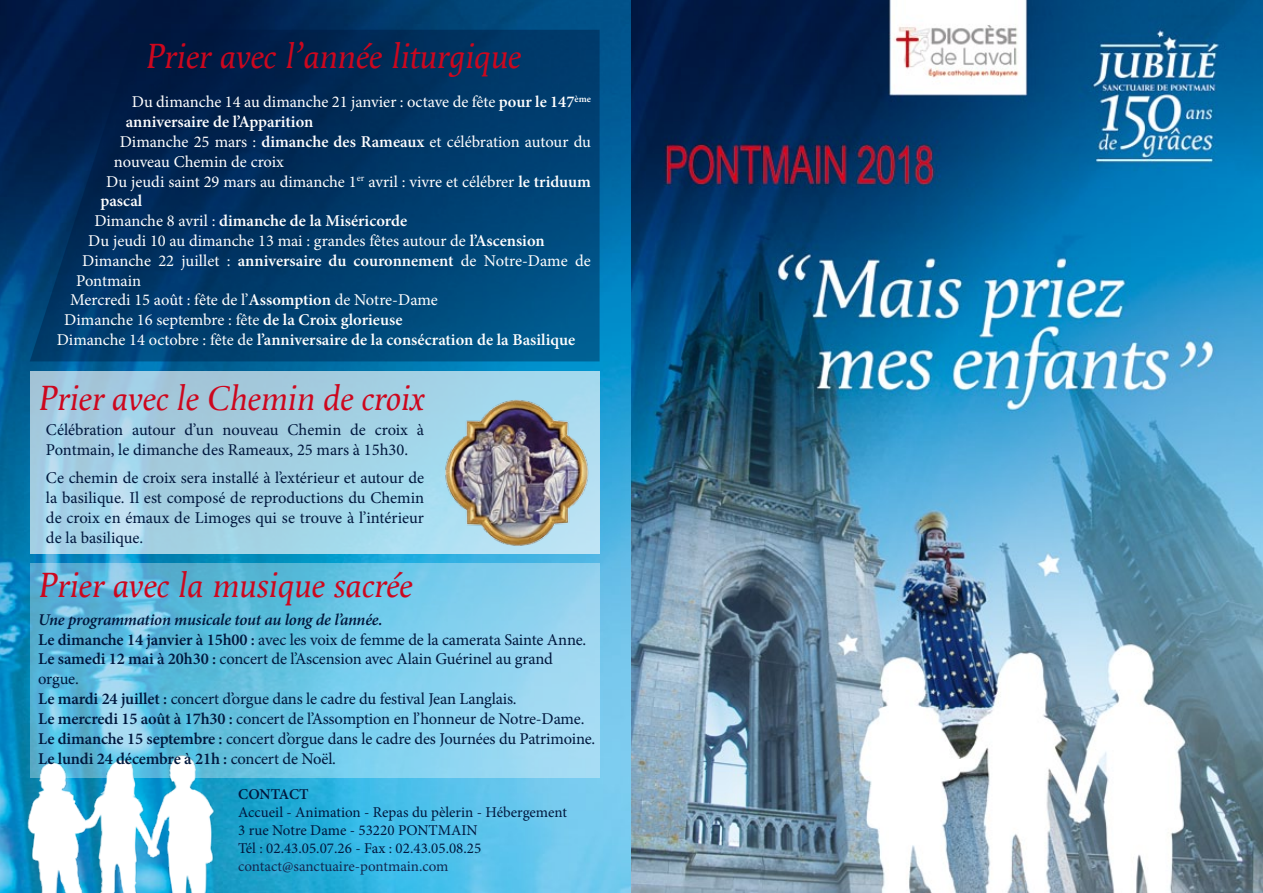
<style>
.page{position:relative;width:1263px;height:893px;background:#fff}
.page>*{position:absolute;margin:0;border:0;box-sizing:border-box;transform-origin:0 0}
.t1{font:italic 36px "Apolline";color:#cd071e}
.t2{font:16.5px/19.8px "Minion Pro";letter-spacing:-.01em;color:#00173d}
.t3{font:16.5px "Minion Pro";letter-spacing:-.005em;color:#fff}
.t4{font:600 16.5px "Minion Pro";color:#fff}
.t5{font:15px/18px "Minion Pro";color:#00173d}
.t6{font:15px "Minion Pro";color:#122950}
.t7{font:600 15px "Minion Pro";letter-spacing:-.005em;color:#00173d}
.s1{font-weight:600}
.s2{font-weight:400}
.s3{font-weight:600;font-style:italic}
</style>
<div class="page">
<img style="left:0;top:0;width:631px;height:893px">
<svg style="left:30px;top:30px;width:570px;height:331px;background:#003565"></svg>
<svg style="left:30px;top:563px;width:570px;height:215px;background:#75c7e6"></svg>
<img style="left:12px;top:739px;width:209px;height:154px">
<img style="left:631px;top:0;width:632px;height:893px">
<svg style="left:30px;top:371px;width:570px;height:183px;background:#a4d1e4"></svg>
<img style="left:441px;top:397px;width:150px;height:150px">
<h1 class="t1" style="left:145px;top:35px;width:377px">Prier avec l’année liturgique</h1>
<p class="t3" style="left:132px;top:91px;width:460px">Du dimanche 14 au dimanche 21 janvier : octave de fête <span class="s1">pour le 147</span><sup>ème</sup></p>
<p class="t4" style="left:126px;top:110px;width:189px">anniversaire de l’Apparition</p>
<p class="t3" style="left:120px;top:131px;width:473px">Dimanche 25 mars : <span class="s1">dimanche des Rameaux</span> et célébration autour du</p>
<p class="t3" style="left:114px;top:150px;width:172px">nouveau Chemin de croix</p>
<p class="t3" style="left:106px;top:170px;width:486px">Du jeudi saint 29 mars au dimanche 1<sup>er</sup> avril : vivre et célébrer <span class="s1">le triduum</span></p>
<p class="t4" style="left:100px;top:190px;width:44px">pascal</p>
<p class="t4" style="left:94px;top:209px;width:314px"><span class="s2">Dimanche 8 avril :</span> dimanche de la Miséricorde</p>
<p class="t3" style="left:88px;top:230px;width:458px">Du jeudi 10 au dimanche 13 mai : grandes fêtes autour de <span class="s1">l’Ascension</span></p>
<p class="t3" style="left:82px;top:249px;width:510px">Dimanche 22 juillet : <span class="s1">anniversaire du couronnement</span> de Notre-Dame de</p>
<p class="t3" style="left:76px;top:269px;width:66px">Pontmain</p>
<p class="t3" style="left:70px;top:289px;width:369px">Mercredi 15 août : fête de l’<span class="s1">Assomption</span> de Notre-Dame</p>
<p class="t3" style="left:64px;top:309px;width:340px">Dimanche 16 septembre : fête <span class="s1">de la Croix glorieuse</span></p>
<p class="t4" style="left:57px;top:328px;width:520px"><span class="s2">Dimanche 14 octobre : fête de</span> l’anniversaire de la consécration de la Basilique</p>
<h1 class="t1" style="left:38px;top:377px;width:387px">Prier avec le Chemin de croix</h1>
<p class="t2" style="left:46px;top:420px;width:380px">Célébration autour d’un nouveau Chemin de croix à<br>Pontmain, le dimanche des Rameaux, 25 mars à 15h30.</p>
<p class="t2" style="left:46px;top:468px;width:380px;text-align:justify">Ce chemin de croix sera installé à l’extérieur et autour de la basilique. Il est composé de reproductions du Chemin de croix en émaux de Limoges qui se trouve à l’intérieur de la basilique.</p>
<h1 class="t1" style="left:38px;top:563px;width:376px">Prier avec la musique sacrée</h1>
<p class="t2" style="left:38px;top:610px;width:559px"><span class="s3">Une programmation musicale tout au long de l’année.<br></span><span class="s1">Le dimanche 14 janvier à 15h00 :</span> avec les voix de femme de la camerata Sainte Anne.<br><span class="s1">Le samedi 12 mai à 20h30 :</span> concert de l’Ascension avec Alain Guérinel au grand orgue.<br><span class="s1">Le mardi 24 juillet :</span> concert d’orgue dans le cadre du festival Jean Langlais.<br><span class="s1">Le mercredi 15 août à 17h30 :</span> concert de l’Assomption en l’honneur de Notre-Dame.<br><span class="s1">Le dimanche 15 septembre :</span> concert d’orgue dans le cadre des Journées du Patrimoine.<br><span class="s1">Le lundi 24 décembre à 21h :</span> concert de Noël.</p>
<p class="t7" style="left:238px;top:783px;width:72px">CONTACT</p>
<p class="t5" style="left:238px;top:803px;width:330px">Accueil - Animation - Repas du pèlerin - Hébergement<br>3 rue Notre Dame - 53220 PONTMAIN<br>Tél : 02.43.05.07.26 - Fax : 02.43.05.08.25</p>
<p class="t6" style="left:238px;top:856px;width:212px">contact@sanctuaire-pontmain.com</p>
</div>
